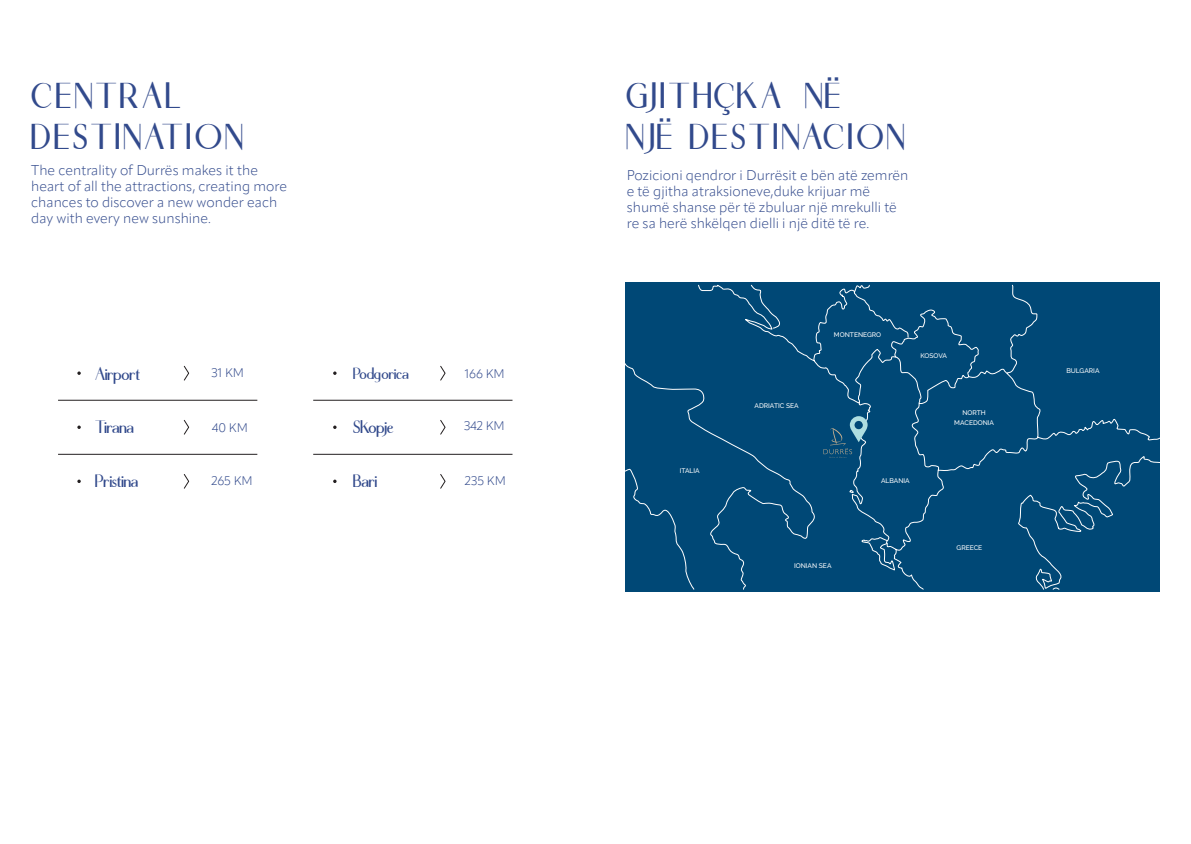
<style>
.page{position:relative;width:1191px;height:844px;background:#fff}
.page>*{position:absolute;margin:0;border:0;box-sizing:border-box;transform-origin:0 0}
.t1{font:35px/40.2px "REVONZA";letter-spacing:.13em;color:#324a8c}
.t2{font:17.5px "REVONZA";letter-spacing:.035em;color:#324a8c}
.t3{font:15.75px "REVONZA";letter-spacing:.03em;color:#324a8c}
.t4{font:300 14px/15.8px "Apparat";color:#324a8c}
.t5{font:300 12.25px "Apparat";color:#324a8c}
.t6{font:500 6.65px/9.8px "Raleway";color:#fff;text-align:center}
</style>
<div class="page">
<div style="left:626px;top:282px;width:534px;height:309px;background:#004876"></div>
<svg style="left:625px;top:362px;width:72px;height:228px"></svg>
<svg style="left:697px;top:284px;width:463px;height:306px"></svg>
<svg style="left:823px;top:416px;width:44px;height:42px"></svg>
<hr style="left:58px;top:399px;width:199px;height:1px;background:#231f20">
<hr style="left:58px;top:453px;width:199px;height:1px;background:#231f20">
<svg style="left:77px;top:371px;width:4px;height:4px"></svg>
<svg style="left:183px;top:365px;width:7px;height:16px"></svg>
<svg style="left:77px;top:425px;width:4px;height:4px"></svg>
<svg style="left:183px;top:420px;width:7px;height:15px"></svg>
<svg style="left:77px;top:479px;width:4px;height:4px"></svg>
<svg style="left:183px;top:474px;width:7px;height:15px"></svg>
<hr style="left:313px;top:399px;width:199px;height:1px;background:#231f20">
<hr style="left:313px;top:453px;width:199px;height:1px;background:#231f20">
<svg style="left:440px;top:365px;width:6px;height:16px"></svg>
<svg style="left:440px;top:420px;width:6px;height:15px"></svg>
<svg style="left:440px;top:474px;width:6px;height:15px"></svg>
<h1 class="t1" style="left:32px;top:77px;width:212px">CENTRAL<br>DESTINATION</h1>
<p class="t4" style="left:31px;top:164px;width:257px">The centrality of Durrës makes it the heart of all the attractions, creating more chances to discover a new wonder each day with every new sunshine.</p>
<h1 class="t1" style="left:627px;top:77px;width:278px">GJITHÇKA NË<br>NJË DESTINACION</h1>
<p class="t4" style="left:627px;top:169px;width:283px">Pozicioni qendror i Durrësit e bën atë zemrën e të gjitha atraksioneve,duke krijuar më shumë shanse për të zbuluar një mrekulli të re sa herë shkëlqen dielli i një ditë të re.</p>
<p class="t6" style="left:834px;top:330px;width:49px">MONTENEGRO</p>
<p class="t6" style="left:920px;top:350px;width:28px">KOSOVA</p>
<p class="t2" style="left:96px;top:365px;width:46px">Airport</p>
<p class="t2" style="left:96px;top:418px;width:39px">Tirana</p>
<p class="t2" style="left:96px;top:471px;width:44px">Pristina</p>
<p class="t5" style="left:211px;top:367px;width:34px">31 KM</p>
<p class="t5" style="left:212px;top:423px;width:37px">40 KM</p>
<p class="t5" style="left:211px;top:475px;width:43px">265 KM</p>
<p class="t3" style="left:353px;top:364px;width:56px">Podgorica</p>
<p class="t2" style="left:353px;top:418px;width:41px">Skopje</p>
<p class="t2" style="left:353px;top:471px;width:25px">Bari</p>
<p class="t5" style="left:465px;top:368px;width:41px">166 KM</p>
<p class="t5" style="left:464px;top:420px;width:42px">342 KM</p>
<p class="t5" style="left:465px;top:475px;width:43px">235 KM</p>
<p class="t6" style="left:679px;top:465px;width:22px">ITALIA</p>
<p class="t6" style="left:754px;top:400px;width:46px">ADRIATIC SEA</p>
<p class="t6" style="left:881px;top:475px;width:30px">ALBANIA</p>
<p class="t6" style="left:954px;top:407px;width:41px">NORTH<br>MACEDONIA</p>
<p class="t6" style="left:1066px;top:366px;width:35px">BULGARIA</p>
<p class="t6" style="left:956px;top:542px;width:27px">GREECE</p>
<p class="t6" style="left:794px;top:560px;width:39px">IONIAN SEA</p>
</div>
